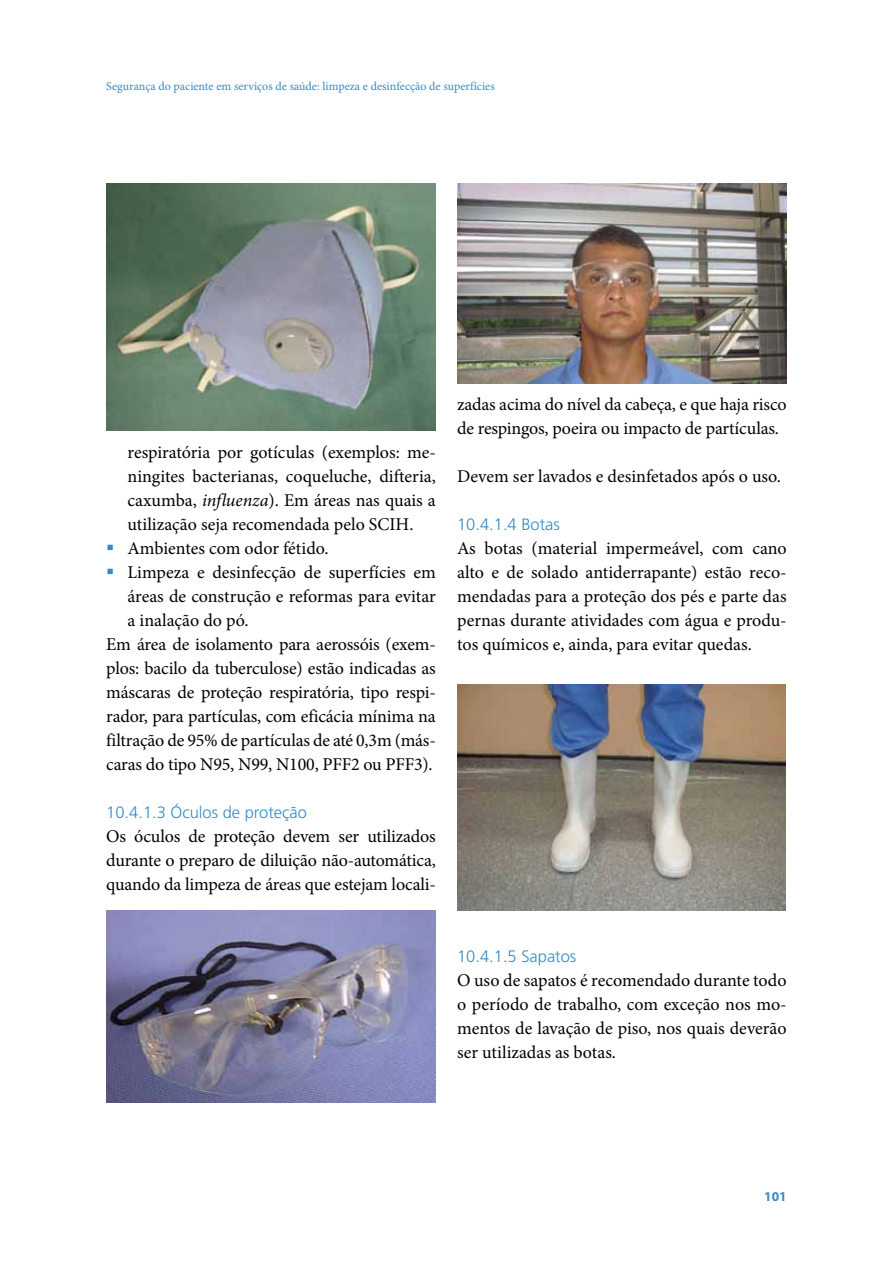
<style>
.page{position:relative;width:893px;height:1263px;background:#fff}
.page>*{position:absolute;margin:0;border:0;box-sizing:border-box;transform-origin:0 0}
.t1{font:18px/24px "Minion Pro";letter-spacing:-.005em;color:#000;text-align:justify}
.t2{font:300 16.5px "Frutiger LT Std";color:#348cc5}
.t3{font:700 13.5px "Myriad Pro";color:#348cc5}
.t4{font:12px "Minion Pro";color:#348cc5}
.s1{font-style:italic}
</style>
<div class="page">
<img style="left:106px;top:184px;width:330px;height:247px">
<img style="left:457px;top:184px;width:330px;height:200px">
<img style="left:106px;top:910px;width:330px;height:192px">
<img style="left:457px;top:684px;width:329px;height:226px">
<p class="t4" style="left:106px;top:79px;width:390px">Segurança do paciente em serviços de saúde: limpeza e desinfecção de superfícies</p>
<p class="t1" style="left:128px;top:440px;width:310px">respiratória por gotículas (exemplos: me-</p>
<p class="t1" style="left:128px;top:464px;width:310px">ningites bacterianas, coqueluche, difteria,</p>
<p class="t1" style="left:128px;top:488px;width:310px">caxumba, <span class="s1">influenza</span>). Em áreas nas quais a</p>
<p class="t1" style="left:128px;top:512px;width:287px">utilização seja recomendada pelo SCIH.</p>
<p class="t1" style="left:128px;top:536px;width:203px">Ambientes com odor fétido.</p>
<p class="t1" style="left:128px;top:560px;width:310px">Limpeza e desinfecção de superfícies em</p>
<p class="t1" style="left:128px;top:584px;width:310px">áreas de construção e reformas para evitar</p>
<p class="t1" style="left:128px;top:608px;width:123px">a inalação do pó.</p>
<p class="t1" style="left:106px;top:632px;width:331px">Em área de isolamento para aerossóis (exem-</p>
<p class="t1" style="left:106px;top:656px;width:331px">plos: bacilo da tuberculose) estão indicadas as</p>
<p class="t1" style="left:106px;top:680px;width:331px">máscaras de proteção respiratória, tipo respi-</p>
<p class="t1" style="left:106px;top:704px;width:331px">rador, para partículas, com eficácia mínima na</p>
<p class="t1" style="left:106px;top:728px;width:331px">filtração de 95% de partículas de até 0,3m (más-</p>
<p class="t1" style="left:106px;top:752px;width:328px">caras do tipo N95, N99, N100, PFF2 ou PFF3).</p>
<p class="t2" style="left:106px;top:803px;width:202px">10.4.1.3 Óculos de proteção</p>
<p class="t1" style="left:106px;top:824px;width:331px">Os óculos de proteção devem ser utilizados durante o preparo de diluição não-automática, quando da limpeza de áreas que estejam locali-</p>
<p class="t1" style="left:457px;top:392px;width:331px">zadas acima do nível da cabeça, e que haja risco de respingos, poeira ou impacto de partículas.</p>
<p class="t1" style="left:457px;top:464px;width:325px">Devem ser lavados e desinfetados após o uso.</p>
<p class="t2" style="left:457px;top:515px;width:104px">10.4.1.4 Botas</p>
<p class="t1" style="left:457px;top:536px;width:331px">As botas (material impermeável, com cano alto e de solado antiderrapante) estão reco&shy;mendadas para a proteção dos pés e parte das pernas durante atividades com água e produ&shy;tos químicos e, ainda, para evitar quedas.</p>
<p class="t2" style="left:457px;top:947px;width:121px">10.4.1.5 Sapatos</p>
<p class="t1" style="left:457px;top:968px;width:331px">O uso de sapatos é recomendado durante todo o período de trabalho, com exceção nos mo&shy;mentos de lavação de piso, nos quais deverão ser utilizadas as botas.</p>
<p class="t3" style="left:764px;top:1188px;width:24px">101</p>
</div>
